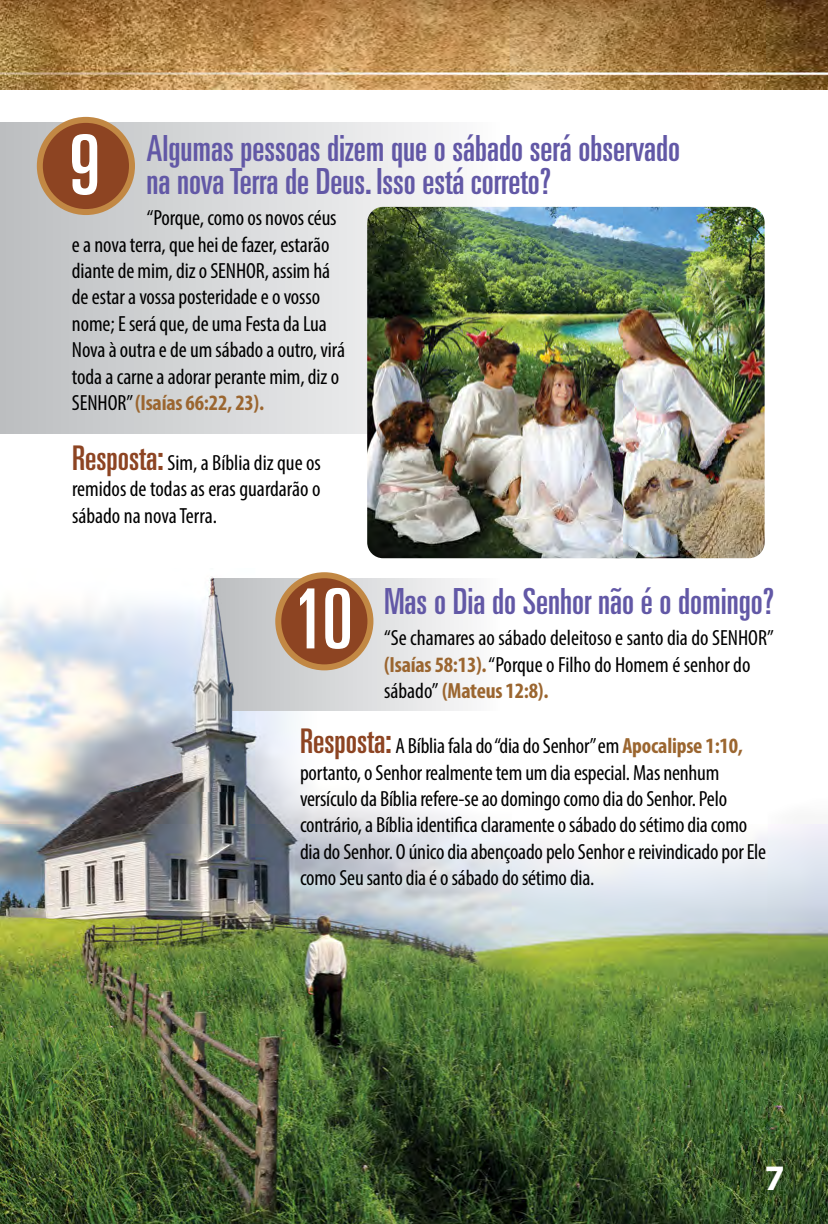
<style>
.page{position:relative;width:828px;height:1224px;background:#fff}
.page>*{position:absolute;margin:0;border:0;box-sizing:border-box;transform-origin:0 0}
.t1{font:ultra-condensed 83px "Univers";color:#fff}
.t2{font:ultra-condensed 36px/34px "Univers";color:#6258a6}
.t3{font:700 36px "Myriad Pro";color:#fff}
.t4{font:condensed 22px/26.4px "Myriad Pro";letter-spacing:-.01em;color:#000}
.s1{font-weight:700;color:#9b6630}
.s2{font-family:"Univers";font-stretch:ultra-condensed;font-size:34px;color:#8d4422}
</style>
<div class="page">
<img style="left:0;top:572px;width:828px;height:652px">
<svg style="left:243px;top:578px;width:257px;height:133px"></svg>
<div style="left:278px;top:575px;width:92px;height:92px;background:#8d4422;border-radius:50%"></div>
<div style="left:275px;top:572px;width:98px;height:98px;border:6px solid #c28844;border-radius:50%"></div>
<div style="left:0;top:123px;width:500px;height:310px;background:linear-gradient(to right,#bbbdbf,#fcfcfc)"></div>
<div style="left:40px;top:120px;width:92px;height:92px;background:#8d4422;border-radius:50%"></div>
<div style="left:37px;top:117px;width:98px;height:98px;border:6px solid #c28844;border-radius:50%"></div>
<img style="left:367px;top:207px;width:398px;height:351px">
<img style="left:0;top:572px;width:243px;height:220px">
<img style="left:0;top:0;width:828px;height:90px">
<img style="left:0;top:123px;width:1px;height:189px">
<h1 class="t1" style="left:69px;top:118px;width:32px">9</h1>
<h2 class="t2" style="left:146px;top:131px;width:535px">Algumas pessoas dizem que o sábado será observado na nova Terra de Deus. Isso está correto?</h2>
<p class="t4" style="left:72px;top:204px;width:275px;text-indent:75px">“Porque, como os novos céus e a nova terra, que hei de fazer, estarão diante de mim, diz o SENHOR, assim há de estar a vossa posteridade e o vosso nome; E será que, de uma Festa da Lua Nova à outra e de um sábado a outro, virá toda a carne a adorar perante mim, diz o SENHOR” <span class="s1">(Isaías 66:22, 23).</span></p>
<p class="t4" style="left:72px;top:449px;width:250px;text-align:justify"><span class="s2">Resposta:</span> Sim, a Bíblia diz que os remidos de todas as eras guardarão o sábado na nova Terra.</p>
<h1 class="t1" style="left:293px;top:572px;width:61px">10</h1>
<h2 class="t2" style="left:384px;top:584px;width:392px">Mas o Dia do Senhor não é o domingo?</h2>
<p class="t4" style="left:384px;top:624px;width:391px">“Se chamares ao sábado deleitoso e santo dia do SENHOR” <span class="s1">(Isaías 58:13).</span> “Porque o Filho do Homem é senhor do sábado” <span class="s1">(Mateus 12:8).</span></p>
<p class="t4" style="left:300px;top:732px;width:468px"><span class="s2">Resposta:</span> A Bíblia fala do “dia do Senhor” em <span class="s1">Apocalipse 1:10, </span>portanto, o Senhor realmente tem um dia especial. Mas nenhum versículo da Bíblia refere-se ao domingo como dia do Senhor. Pelo contrário, a Bíblia identifica claramente o sábado do sétimo dia como dia do Senhor. O único dia abençoado pelo Senhor e reivindicado por Ele como Seu santo dia é o sábado do sétimo dia.</p>
<h2 class="t3" style="left:765px;top:1155px;width:21px">7</h2>
</div>
